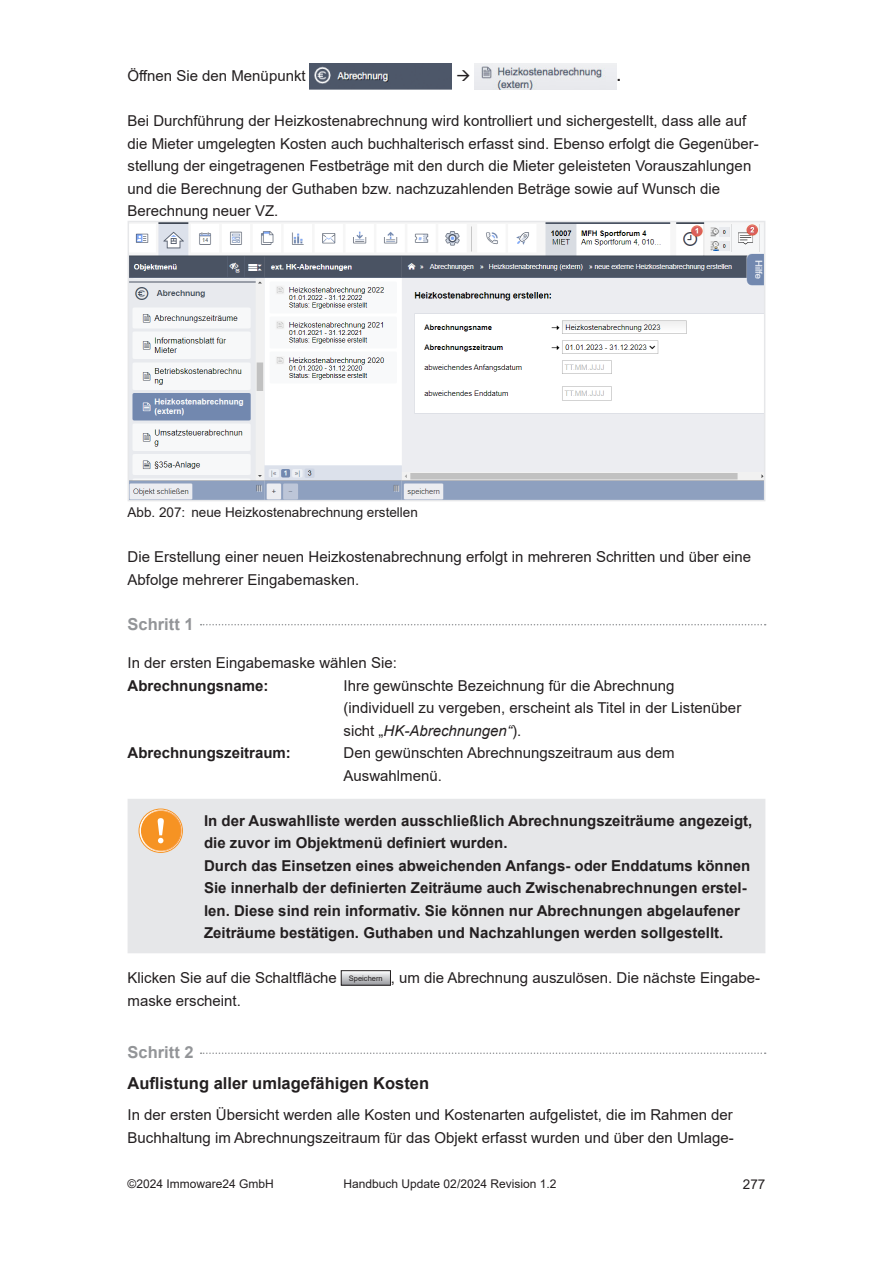
<style>
.page{position:relative;width:893px;height:1263px;background:#fff}
.page>*{position:absolute;margin:0;border:0;box-sizing:border-box;transform-origin:0 0}
.Textüberschrift{font:700 16.5px "Arial";color:#231f20}
.Textüberschrift_Schritte{font:700 16.5px "Arial";color:#939598}
.Textkörper{font:15px/22.5px "Arial";color:#231f20}
.INFO_NEU_6-zeilig{font:700 15px/22.5px "Arial";color:#231f20}
.Textkörper-2{font:700 15px "Arial";color:#231f20}
.t1{font:13.5px "Arial";color:#231f20}
.t2{font:12px "Arial";color:#231f20}
.Textkörper-3{font:7.5px "Arial";color:#231f20}
.s1{font-style:italic}
</style>
<div class="page">
<svg style="left:201px;top:624px;width:565px;height:1px"></svg>
<div style="left:128px;top:799px;width:637px;height:154px;background:#e6e7e9"></div>
<svg style="left:201px;top:1052px;width:565px;height:2px"></svg>
<img style="left:310px;top:64px;width:142px;height:26px">
<img style="left:475px;top:64px;width:142px;height:26px">
<img style="left:131px;top:224px;width:631px;height:274px">
<div style="left:128px;top:221px;width:637px;height:280px;border:2px solid #e6e7e9"></div>
<svg style="left:343px;top:972px;width:46px;height:11px"></svg>
<div style="left:341px;top:970px;width:50px;height:15px;border:1px solid #231f20"></div>
<svg style="left:139px;top:809px;width:43px;height:43px"></svg>
<div style="left:139px;top:809px;width:43px;height:43px;border:1px solid #f69323;border-radius:50%"></div>
<div style="left:140px;top:810px;width:41px;height:41px;background:#f69323;border-radius:50%"></div>
<div style="left:140px;top:810px;width:41px;height:41px;border:1px solid #fff;border-radius:50%"></div>
<svg style="left:158px;top:818px;width:6px;height:25px"></svg>
<p class="Textkörper" style="left:128px;top:65px;width:180px">Öffnen Sie den Menüpunkt</p>
<p class="Textkörper-2" style="left:617px;top:65px;width:6px">.</p>
<p class="Textkörper" style="left:128px;top:110px;width:633px">Bei Durchführung der Heizkostenabrechnung wird kontrolliert und sichergestellt, dass alle auf die Mieter umgelegten Kosten auch buchhalterisch erfasst sind. Ebenso erfolgt die Gegenüber&shy;stellung der eingetragenen Festbeträge mit den durch die Mieter geleisteten Vorauszahlungen und die Berechnung der Guthaben bzw. nachzuzahlenden Beträge sowie auf Wunsch die Berechnung neuer VZ.</p>
<p class="t1" style="left:128px;top:503px;width:292px">Abb. 207: neue Heizkostenabrechnung erstellen</p>
<p class="Textkörper" style="left:128px;top:546px;width:625px">Die Erstellung einer neuen Heizkostenabrechnung erfolgt in mehreren Schritten und über eine<br>Abfolge mehrerer Eingabemasken.</p>
<p class="Textüberschrift_Schritte" style="left:128px;top:612px;width:68px">Schritt 1</p>
<p class="Textkörper" style="left:128px;top:652px;width:271px">In der ersten Eingabemaske wählen Sie:</p>
<p class="Textkörper-2" style="left:128px;top:675px;width:142px">Abrechnungsname:</p>
<p class="Textkörper" style="left:344px;top:674px;width:399px">Ihre gewünschte Bezeichnung für die Abrechnung (individuell zu vergeben, erscheint als Titel in der Listenüber sicht „<span class="s1">HK-Abrechnungen“</span>).</p>
<p class="Textkörper-2" style="left:128px;top:742px;width:165px">Abrechnungszeitraum:</p>
<p class="Textkörper" style="left:344px;top:742px;width:333px">Den gewünschten Abrechnungszeitraum aus dem<br>Auswahlmenü.</p>
<p class="INFO_NEU_6-zeilig" style="left:204px;top:809px;width:550px">In der Auswahlliste werden ausschließlich Abrechnungszeiträume angezeigt, die zuvor im Objektmenü definiert wurden.<br>Durch das Einsetzen eines abweichenden Anfangs- oder Enddatums können Sie innerhalb der definierten Zeiträume auch Zwischenabrechnungen erstel&shy;len. Diese sind rein informativ. Sie können nur Abrechnungen abgelaufener Zeiträume bestätigen. Guthaben und Nachzahlungen werden sollgestellt.</p>
<p class="Textkörper" style="left:128px;top:967px;width:211px">Klicken Sie auf die Schaltfläche</p>
<p class="Textkörper-3" style="left:349px;top:973px;width:35px">Speichern</p>
<p class="Textkörper" style="left:391px;top:967px;width:371px">, um die Abrechnung auszulösen. Die nächste Eingabe-</p>
<p class="Textkörper" style="left:128px;top:989px;width:115px">maske erscheint.</p>
<p class="Textüberschrift_Schritte" style="left:128px;top:1041px;width:68px">Schritt 2</p>
<p class="Textüberschrift" style="left:128px;top:1072px;width:303px">Auflistung aller umlagefähigen Kosten</p>
<p class="Textkörper" style="left:128px;top:1104px;width:608px">In der ersten Übersicht werden alle Kosten und Kostenarten aufgelistet, die im Rahmen der<br>Buchhaltung im Abrechnungszeitraum für das Objekt erfasst wurden und über den Umlage-</p>
<p class="t2" style="left:128px;top:1175px;width:148px">©2024 Immoware24 GmbH</p>
<p class="t2" style="left:344px;top:1175px;width:214px">Handbuch Update 02/2024 Revision 1.2</p>
<p class="t1" style="left:743px;top:1175px;width:24px">277</p>
</div>
